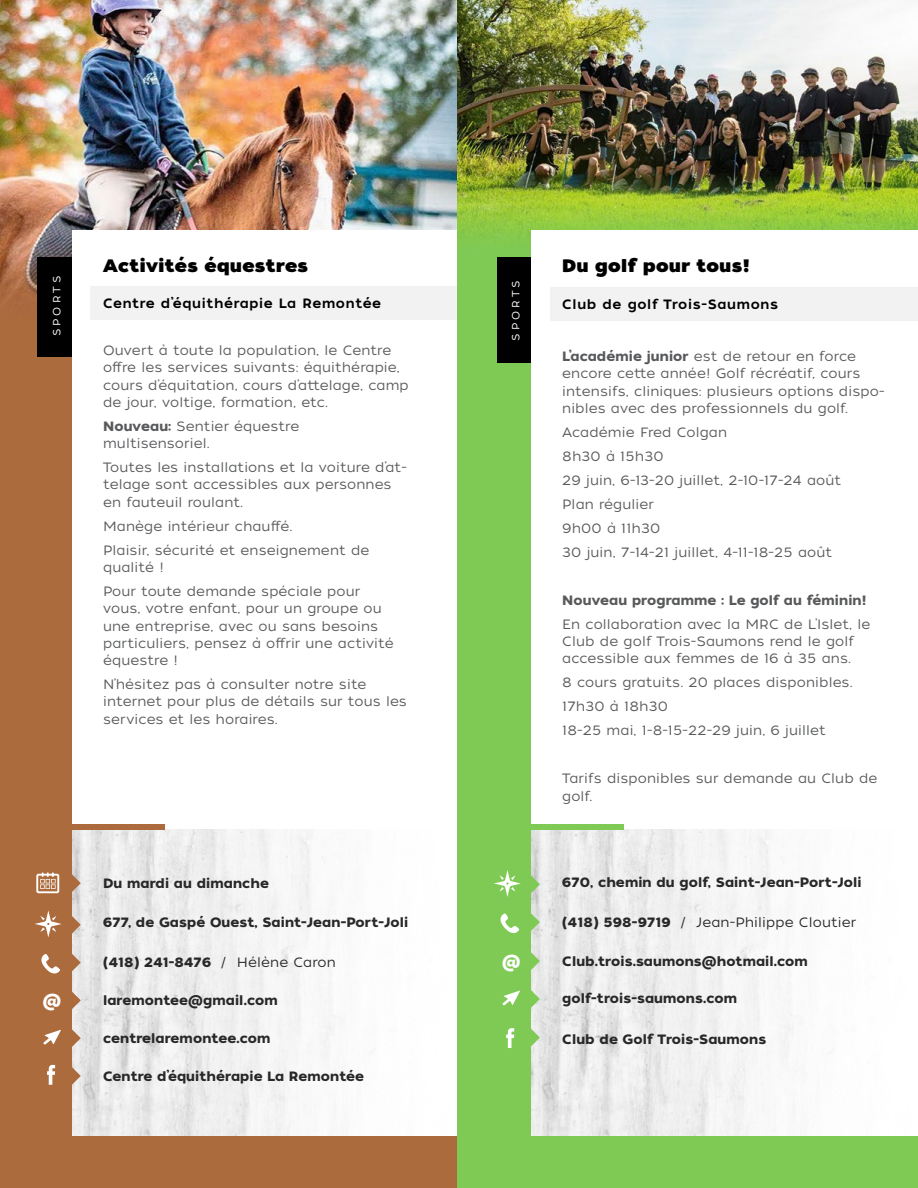
<style>
.page{position:relative;width:918px;height:1188px;background:#fff}
.page>*{position:absolute;margin:0;border:0;box-sizing:border-box;transform-origin:0 0}
.t1{font:18px "Tide Sans 800 Kahuna";letter-spacing:.03em;color:#000}
.t2{font:16.5px "Tide Sans 700 Mondo";color:#fff}
.t3{font:13.5px/17.2px "Tide Sans 300 Lil Kahuna";letter-spacing:.01em;color:#58595b}
.t4{font:13.5px "Tide Sans 600 Bunny";letter-spacing:.01em;color:#292829}
.t5{font:13.5px "Tide Sans 500 Dudette";letter-spacing:.05em;color:#000}
.t6{font:13.5px "Tide Sans 300 Lil Kahuna";letter-spacing:.01em;color:#292829}
.t7{font:13.5px "Tide Sans 600 Bunny";letter-spacing:.01em;color:#58595b}
.t8{font:10.5px "Tide Sans 300 Lil Kahuna";letter-spacing:.3em;color:#fff}
.s1{font-family:"Tide Sans 600 Bunny"}
.s2{font-family:"Tide Sans 300 Lil Kahuna"}
</style>
<div class="page">
<img style="left:0;top:0;width:458px;height:1188px">
<div style="left:38px;top:257px;width:44px;height:99px;background:#000"></div>
<div style="left:72px;top:230px;width:386px;height:905px;background:#fff"></div>
<img style="left:73px;top:829px;width:299px;height:306px">
<div style="left:91px;top:286px;width:366px;height:33px;background:#f2f2f2"></div>
<div style="left:71px;top:824px;width:94px;height:5px;background:#ab6b3d"></div>
<svg style="left:71px;top:873px;width:10px;height:20px"></svg>
<svg style="left:71px;top:915px;width:10px;height:19px"></svg>
<svg style="left:71px;top:952px;width:10px;height:20px"></svg>
<svg style="left:71px;top:990px;width:10px;height:20px"></svg>
<svg style="left:71px;top:1028px;width:10px;height:20px"></svg>
<svg style="left:71px;top:1066px;width:10px;height:20px"></svg>
<svg style="left:36px;top:872px;width:23px;height:21px"></svg>
<svg style="left:35px;top:911px;width:27px;height:26px"></svg>
<svg style="left:41px;top:954px;width:19px;height:20px"></svg>
<svg style="left:43px;top:1030px;width:18px;height:15px"></svg>
<svg style="left:47px;top:1065px;width:8px;height:20px"></svg>
<img style="left:458px;top:0;width:460px;height:1188px">
<div style="left:497px;top:257px;width:44px;height:106px;background:#000"></div>
<div style="left:531px;top:230px;width:387px;height:905px;background:#fff"></div>
<img style="left:532px;top:829px;width:299px;height:306px">
<div style="left:550px;top:288px;width:368px;height:33px;background:#f2f2f2"></div>
<div style="left:530px;top:824px;width:94px;height:5px;background:#7fca54"></div>
<svg style="left:530px;top:874px;width:10px;height:20px"></svg>
<svg style="left:530px;top:912px;width:10px;height:20px"></svg>
<svg style="left:530px;top:1027px;width:10px;height:20px"></svg>
<svg style="left:494px;top:870px;width:27px;height:27px"></svg>
<svg style="left:501px;top:913px;width:18px;height:20px"></svg>
<svg style="left:506px;top:1028px;width:8px;height:20px"></svg>
<svg style="left:530px;top:951px;width:10px;height:20px"></svg>
<svg style="left:530px;top:989px;width:10px;height:20px"></svg>
<svg style="left:502px;top:991px;width:18px;height:14px"></svg>
<p class="t8" style="left:50px;top:336px;width:62px;rotate:-90deg">SPORTS</p>
<h1 class="t1" style="left:103px;top:254px;width:206px">Activités équestres</h1>
<p class="t5" style="left:103px;top:294px;width:280px">Centre d’équithérapie La Remontée</p>
<p class="t3" style="left:103px;top:342px;width:307px">Ouvert à toute la population, le Centre offre les services suivants: équithérapie, cours d’équitation, cours d’attelage, camp de jour, voltige, formation, etc.</p>
<p class="t3" style="left:103px;top:418px;width:198px"><span class="s1">Nouveau:</span> Sentier équestre multisensoriel.</p>
<p class="t3" style="left:103px;top:459px;width:305px">Toutes les installations et la voiture d’at&shy;telage sont accessibles aux personnes en fauteuil roulant.</p>
<p class="t3" style="left:103px;top:514px;width:268px;line-height:24px">Manège intérieur chauffé.<br>Plaisir, sécurité et enseignement de</p>
<p class="t3" style="left:103px;top:556px;width:259px;line-height:24px">qualité !<br>Pour toute demande spéciale pour</p>
<p class="t3" style="left:103px;top:600px;width:292px">vous, votre enfant, pour un groupe ou une entreprise, avec ou sans besoins particuliers, pensez à offrir une activité équestre !</p>
<p class="t3" style="left:103px;top:676px;width:305px">N’hésitez pas à consulter notre site internet pour plus de détails sur tous les services et les horaires.</p>
<p class="t2" style="left:43px;top:989px;width:20px">@</p>
<p class="t4" style="left:103px;top:875px;width:167px">Du mardi au dimanche</p>
<p class="t4" style="left:103px;top:914px;width:307px">677, de Gaspé Ouest, Saint-Jean-Port-Joli</p>
<p class="t4" style="left:103px;top:954px;width:234px">(418) 241-8476 <span class="s2">/ Hélène Caron</span></p>
<p class="t4" style="left:103px;top:992px;width:176px">laremontee@gmail.com</p>
<p class="t4" style="left:103px;top:1029px;width:169px">centrelaremontee.com</p>
<p class="t4" style="left:103px;top:1067px;width:263px">Centre d’équithérapie La Remontée</p>
<p class="t8" style="left:509px;top:341px;width:62px;rotate:-90deg">SPORTS</p>
<p class="t2" style="left:502px;top:950px;width:20px">@</p>
<h1 class="t1" style="left:562px;top:254px;width:189px">Du golf pour tous!</h1>
<p class="t5" style="left:562px;top:296px;width:217px">Club de golf Trois-Saumons</p>
<p class="t3" style="left:562px;top:348px;width:324px"><span class="s1">L’académie junior</span> est de retour en force encore cette année! Golf récréatif, cours intensifs, cliniques: plusieurs options dispo&shy;nibles avec des professionnels du golf.</p>
<p class="t3" style="left:562px;top:420px;width:281px;line-height:24px">Académie Fred Colgan<br>8h30 à 15h30<br>29 juin, 6-13-20 juillet, 2-10-17-24 août<br>Plan régulier<br>9h00 à 11h30<br>30 juin, 7-14-21 juillet, 4-11-18-25 août</p>
<p class="t7" style="left:562px;top:592px;width:306px">Nouveau programme : Le golf au féminin!</p>
<p class="t3" style="left:562px;top:616px;width:310px">En collaboration avec la MRC de L’Islet, le<br>Club de golf Trois-Saumons rend le golf accessible aux femmes de 16 à 35 ans.</p>
<p class="t3" style="left:562px;top:671px;width:292px;line-height:24px">8 cours gratuits. 20 places disponibles.<br>17h30 à 18h30<br>18-25 mai, 1-8-15-22-29 juin, 6 juillet</p>
<p class="t3" style="left:562px;top:770px;width:317px">Tarifs disponibles sur demande au Club de golf.</p>
<p class="t4" style="left:562px;top:873px;width:301px">670, chemin du golf, Saint-Jean-Port-Joli</p>
<p class="t6" style="left:562px;top:914px;width:296px"><span class="s1">(418) 598-9719</span> / Jean-Philippe Cloutier</p>
<p class="t4" style="left:562px;top:952px;width:247px">Club.trois.saumons@hotmail.com</p>
<p class="t4" style="left:562px;top:990px;width:176px">golf-trois-saumons.com</p>
<p class="t4" style="left:562px;top:1031px;width:206px">Club de Golf Trois-Saumons</p>
</div>
